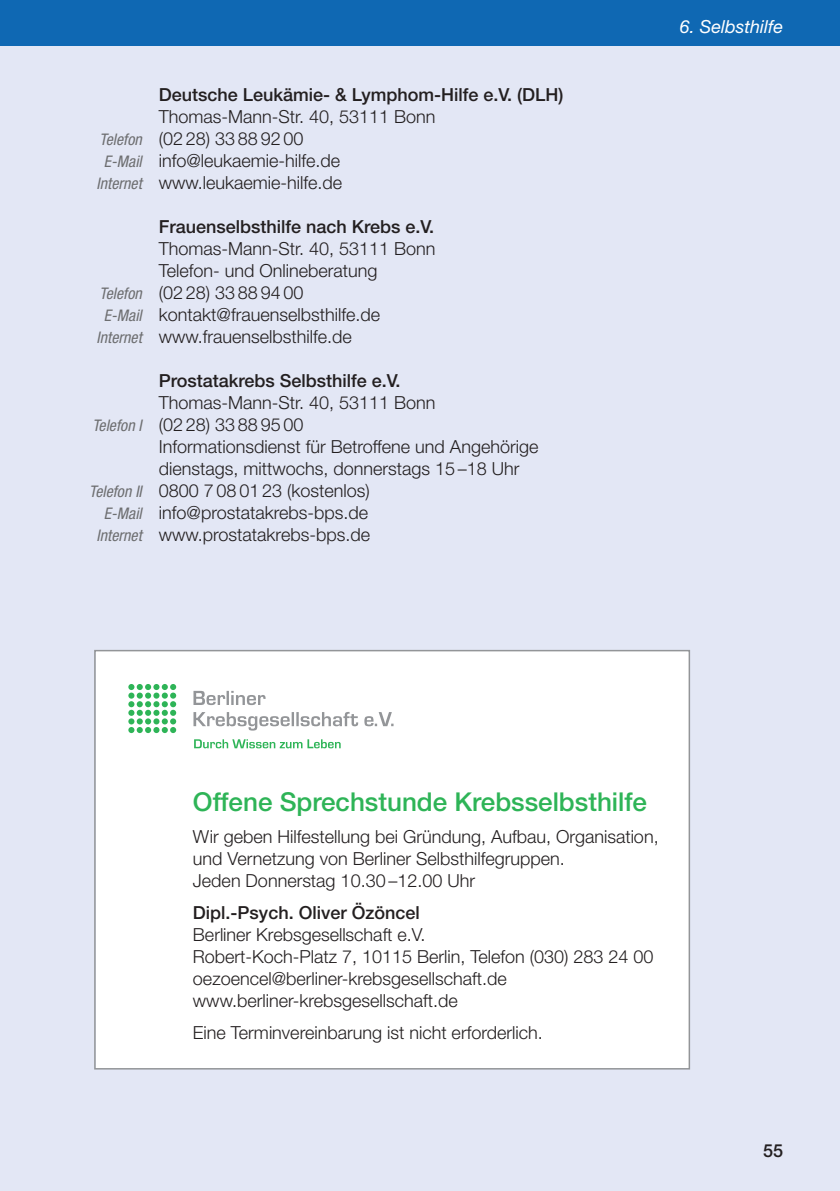
<style>
.page{position:relative;width:840px;height:1191px;background:#fff}
.page>*{position:absolute;margin:0;border:0;box-sizing:border-box;transform-origin:0 0}
.t1{font:500 26px "Helvetica Neue";color:#2eb457}
.t2{font:300 18px/22px "Helvetica Neue";color:#231f20}
.t3{font:500 18px "Helvetica Neue";color:#231f20}
.t4{font:italic 18px "Helvetica Neue";color:#fff}
.s1{font-family:"Helvetica Neue LT";font-weight:400;font-style:italic;font-stretch:condensed;font-size:16px;color:#6d6e70}
</style>
<div class="page">
<div style="left:0;top:0;width:839px;height:1191px;background:#e3e7f5"></div>
<div style="left:0;top:0;width:839px;height:45px;background:#0f68b3"></div>
<div style="left:96px;top:651px;width:592px;height:417px;background:#fff"></div>
<div style="left:94px;top:650px;width:595px;height:419px;border:2px solid #939598"></div>
<svg style="left:128px;top:684px;width:48px;height:49px"></svg>
<svg style="left:194px;top:739px;width:146px;height:9px"></svg>
<svg style="left:193px;top:712px;width:200px;height:18px"></svg>
<svg style="left:193px;top:691px;width:72px;height:14px"></svg>
<p class="t3" style="left:159px;top:88px;width:406px">Deutsche Leukämie- &amp; Lymphom-Hilfe e.V. (DLH)</p>
<p class="t2" style="left:159px;top:107px;width:278px">Thomas-Mann-Str. 40, 53111 Bonn</p>
<p class="t2" style="left:99px;top:129px;width:205px"><span class="s1">Telefon</span> (02 28) 33 88 92 00</p>
<p class="t2" style="left:104px;top:151px;width:238px"><span class="s1">E-Mail</span> info@leukaemie-hilfe.de</p>
<p class="t2" style="left:96px;top:173px;width:247px"><span class="s1">Internet</span> www.leukaemie-hilfe.de</p>
<p class="t3" style="left:159px;top:220px;width:277px">Frauenselbsthilfe nach Krebs e.V.</p>
<p class="t2" style="left:159px;top:239px;width:278px">Thomas-Mann-Str. 40, 53111 Bonn</p>
<p class="t2" style="left:159px;top:261px;width:220px">Telefon- und Onlineberatung</p>
<p class="t2" style="left:99px;top:283px;width:205px"><span class="s1">Telefon</span> (02 28) 33 88 94 00</p>
<p class="t2" style="left:104px;top:305px;width:277px"><span class="s1">E-Mail</span> kontakt@frauenselbsthilfe.de</p>
<p class="t2" style="left:96px;top:327px;width:257px"><span class="s1">Internet</span> www.frauenselbsthilfe.de</p>
<p class="t3" style="left:159px;top:374px;width:243px">Prostatakrebs Selbsthilfe e.V.</p>
<p class="t2" style="left:92px;top:393px;width:344px;text-indent:66px">Thomas-Mann-Str. 40, 53111 Bonn<br><span class="s1">Telefon I</span> (02 28) 33 88 95 00</p>
<p class="t2" style="left:159px;top:437px;width:381px">Informationsdienst für Betroffene und Angehörige</p>
<p class="t2" style="left:159px;top:459px;width:362px">dienstags, mittwochs, donnerstags 15 –18 Uhr</p>
<p class="t2" style="left:89px;top:481px;width:282px"><span class="s1">Telefon II</span> 0800 7 08 01 23 (kostenlos)</p>
<p class="t2" style="left:104px;top:503px;width:265px"><span class="s1">E-Mail</span> info@prostatakrebs-bps.de</p>
<p class="t2" style="left:96px;top:525px;width:275px"><span class="s1">Internet</span> www.prostatakrebs-bps.de</p>
<p class="t4" style="left:679px;top:20px;width:105px">6. Selbsthilfe</p>
<h1 class="t1" style="left:193px;top:792px;width:455px">Offene Sprechstunde Krebsselbsthilfe</h1>
<p class="t2" style="left:193px;top:827px;width:467px">Wir geben Hilfestellung bei Gründung, Aufbau, Organisation, und Vernetzung von Berliner Selbsthilfegruppen.<br>Jeden Donnerstag 10.30 –12.00 Uhr</p>
<p class="t3" style="left:193px;top:906px;width:228px">Dipl.-Psych. Oliver Özöncel</p>
<p class="t2" style="left:193px;top:925px;width:462px">Berliner Krebsgesellschaft e.V.<br>Robert-Koch-Platz 7, 10115 Berlin, Telefon (030) 283 24 00 oezoencel@berliner-krebsgesellschaft.de www.berliner-krebsgesellschaft.de</p>
<p class="t2" style="left:193px;top:1023px;width:351px">Eine Terminvereinbarung ist nicht erforderlich.</p>
<p class="t3" style="left:762px;top:1144px;width:21px">55</p>
</div>
